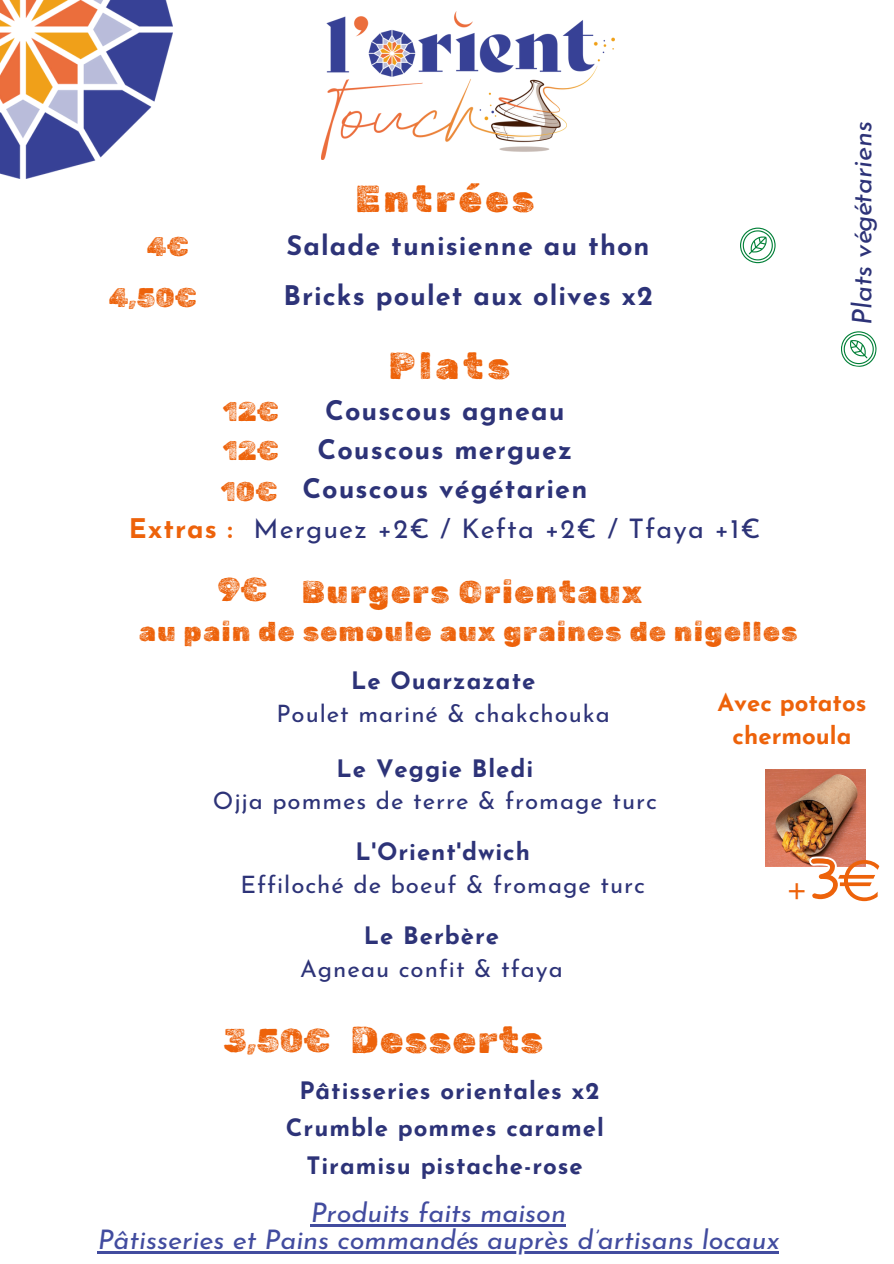
<style>
.page{position:relative;width:894px;height:1264px;background:#fff}
.page>*{position:absolute;margin:0;border:0;box-sizing:border-box;transform-origin:0 0}
.t1{font:37.5px "Rubik Dirt";letter-spacing:.09em;color:#ed620a}
.t2{font:37.5px "Rubik Dirt";letter-spacing:.045em;color:#ed620a}
.t3{font:33px "Rubik Dirt";color:#ed620a}
.t4{font:33px "Open Sans";color:#ed620a}
.t5{font:31.5px "Rubik Dirt";letter-spacing:.06em;color:#ed620a}
.t6{font:700 27px/39.3px "Josefin Sans";letter-spacing:.04em;color:#2d3378;text-align:center}
.t7{font:italic 27px "Josefin Sans";color:#424c9f}
.t8{font:27px "Rubik Dirt";letter-spacing:.06em;color:#ed620a}
.t9{font:italic 27px "Josefin Sans";color:#2d3378}
.t10{font:700 24px "Josefin Sans";letter-spacing:.04em;color:#2d3378}
.t11{font:24px "Josefin Sans";letter-spacing:.04em;color:#2d3378}
.t12{font:700 24px/32.7px "Josefin Sans";color:#ed620a;text-align:center}
.s1{color:#ed620a}
.s2{font-weight:400}
</style>
<div class="page">
<img style="left:765px;top:769px;width:100px;height:98px">
<svg style="left:808px;top:856px;width:71px;height:45px"></svg>
<img style="left:0;top:0;width:172px;height:178px">
<img style="left:321px;top:11px;width:293px;height:149px">
<svg style="left:841px;top:331px;width:35px;height:36px"></svg>
<svg style="left:740px;top:227px;width:35px;height:36px"></svg>
<hr style="left:310px;top:1223px;width:256px;height:3px;background:#424c9f">
<hr style="left:98px;top:1250px;width:680px;height:3px;background:#424c9f">
<h4 class="t1" style="left:355px;top:177px;width:180px">Entrées</h4>
<h4 class="t8" style="left:147px;top:230px;width:43px">4€</h4>
<h3 class="t6" style="left:286px;top:228px;width:364px">Salade tunisienne au thon</h3>
<p class="t8" style="left:109px;top:281px;width:90px">4,50€</p>
<p class="t6" style="left:283px;top:279px;width:371px">Bricks poulet aux olives x2</p>
<p class="t1" style="left:389px;top:343px;width:122px">Plats</p>
<h4 class="t6" style="left:129px;top:393px;width:633px">Couscous agneau<br>Couscous merguez<br>Couscous végétarien<br><span class="s1">Extras :</span> <span class="s2">Merguez +2€ / Kefta +2€ / Tfaya +1€</span></h4>
<p class="t8" style="left:222px;top:395px;width:58px">12€</p>
<h5 class="t8" style="left:222px;top:435px;width:58px">12€</h5>
<p class="t8" style="left:221px;top:476px;width:58px">10€</p>
<p class="t3" style="left:218px;top:570px;width:51px">9€</p>
<h4 class="t5" style="left:302px;top:573px;width:341px">Burgers Orientaux</h4>
<h4 class="t8" style="left:139px;top:616px;width:659px">au pain de semoule aux graines de nigelles</h4>
<h2 class="t9" style="left:851px;top:325px;width:205px;rotate:-90deg">Plats végétariens</h2>
<h3 class="t10" style="left:351px;top:671px;width:186px">Le Ouarzazate</h3>
<h1 class="t11" style="left:276px;top:704px;width:335px">Poulet mariné &amp; chakchouka</h1>
<p class="t10" style="left:336px;top:758px;width:198px">Le Veggie Bledi</p>
<h5 class="t11" style="left:213px;top:791px;width:445px">Ojja pommes de terre &amp; fromage turc</h5>
<h4 class="t10" style="left:355px;top:842px;width:176px">L'Orient'dwich</h4>
<p class="t11" style="left:240px;top:875px;width:406px">Effiloché de boeuf &amp; fromage turc</p>
<h4 class="t10" style="left:364px;top:926px;width:137px">Le Berbère</h4>
<h4 class="t11" style="left:300px;top:958px;width:264px">Agneau confit &amp; tfaya</h4>
<p class="t3" style="left:223px;top:1020px;width:108px">3,50€</p>
<h4 class="t2" style="left:350px;top:1018px;width:194px">Desserts</h4>
<h2 class="t10" style="left:299px;top:1080px;width:301px">Pâtisseries orientales x2</h2>
<p class="t10" style="left:286px;top:1117px;width:319px">Crumble pommes caramel</p>
<h1 class="t10" style="left:306px;top:1155px;width:278px">Tiramisu pistache-rose</h1>
<p class="t12" style="left:717px;top:689px;width:150px">Avec potatos chermoula</p>
<p class="t4" style="left:787px;top:867px;width:20px">+</p>
<p class="t7" style="left:310px;top:1201px;width:257px">Produits faits maison</p>
<p class="t7" style="left:98px;top:1228px;width:682px">Pâtisseries et Pains commandés auprès d’artisans locaux</p>
</div>
